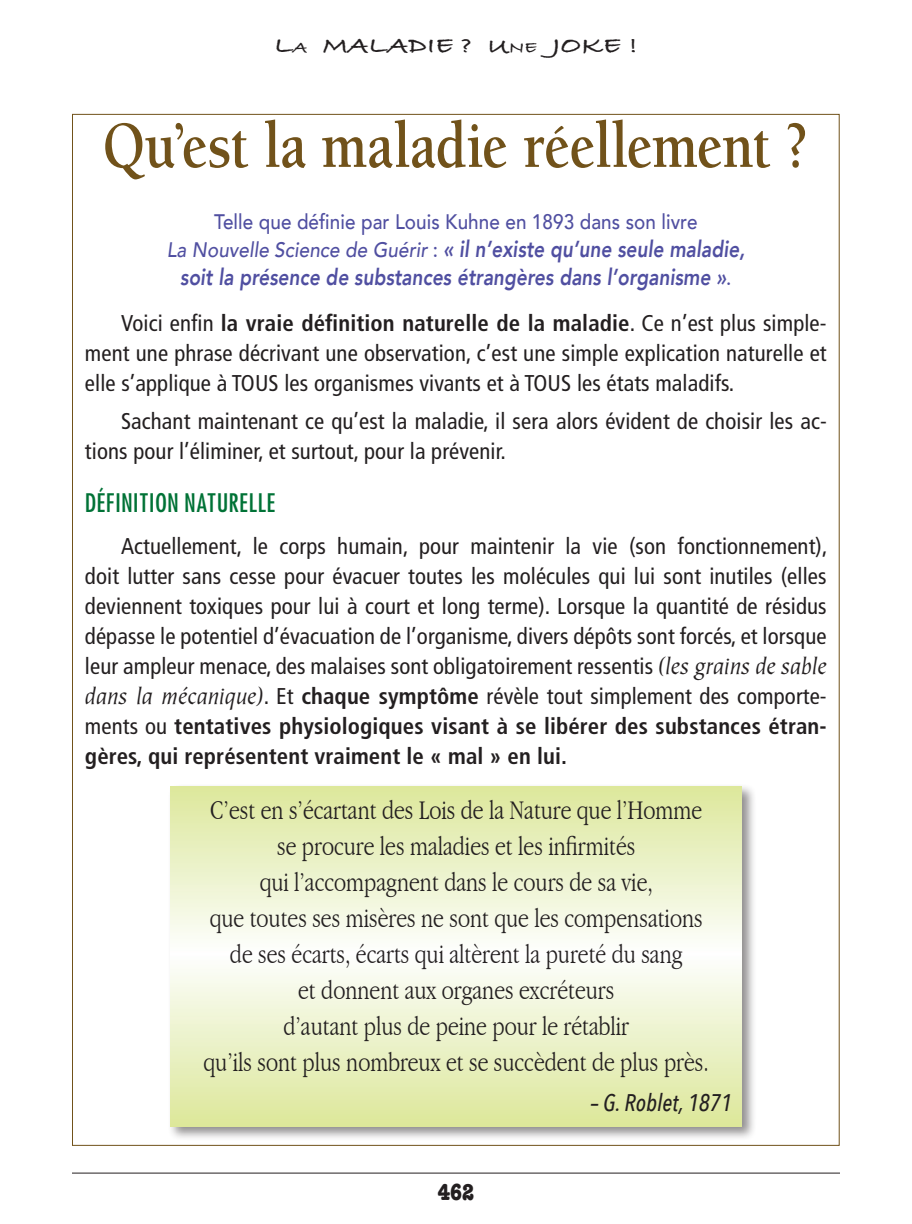
<style>
.page{position:relative;width:912px;height:1224px;background:#fff}
.page>*{position:absolute;margin:0;border:0;box-sizing:border-box;transform-origin:0 0}
.t1{font:700 67.2px "Berkeley";letter-spacing:-.005em;color:#71521a;scale:.83 1}
.t2{font:300 condensed 28px/36px "Garamond";color:#231f20;text-align:center;scale:.96 1}
.t3{font:24px "Futura Cond Demi";letter-spacing:.015em;color:#007236}
.t4{font:italic 500 24px "Avenir Next Condensed";letter-spacing:.005em;color:#231f20;scale:.96 1}
.t5{font:700 condensed 24px "American Typewriter";color:#231f20}
.t6{font:700 23.8px "Bradley Hand ITCTT";letter-spacing:.01em;color:#231f20;scale:1.2 1}
.t7{font:italic 800 23.2px/28px "Avenir";letter-spacing:.005em;color:#504fa1;text-align:center;scale:.82 1}
.t8{font:condensed 22.8px/30px "Frutiger";letter-spacing:.005em;color:#231f20;text-align:justify}
.t9{font:500 21px "Avenir";letter-spacing:.005em;color:#504fa1;scale:.9 1}
.s1{font-size:16.6px}
.s2{font-weight:500;font-size:21px}
.s3{font-weight:500;font-style:normal;font-size:21px}
.s4{font-weight:700}
.s5{font-family:"Tiepolo";font-style:italic;font-stretch:normal;font-size:24.8px}
</style>
<div class="page">
<hr style="left:72px;top:1173px;width:768px;height:1px;background:#231f20">
<div style="left:168px;top:783px;width:588px;height:358px;background:#231f20;opacity:.5"></div>
<svg style="left:171px;top:786px;width:571px;height:340px"></svg>
<p class="t6" style="left:274px;top:27px;width:304px">L<span class="s1">a</span> MALADIE ? U<span class="s1">ne</span> JOKE !</p>
<h1 class="t1" style="left:103px;top:110px;width:852px">Qu’est la maladie réellement ?</h1>
<p class="t9" style="left:214px;top:203px;width:539px">Telle que définie par Louis Kuhne en 1893 dans son livre</p>
<p class="t7" style="left:167px;top:235px;width:707px"><span class="s2">La Nouvelle Science de Guérir</span> <span class="s3">:</span> « il n’existe qu’une seule maladie, soit la présence de substances étrangères dans l’organisme »<span class="s3">.</span></p>
<p class="t8" style="left:85px;top:308px;width:743px;text-indent:36px">Voici enfin <span class="s4">la vraie définition naturelle de la maladie</span>. Ce n’est plus simple&shy;ment une phrase décrivant une observation, c’est une simple explication naturelle et elle s’applique à TOUS les organismes vivants et à TOUS les états maladifs.</p>
<p class="t8" style="left:85px;top:406px;width:743px;text-indent:36px">Sachant maintenant ce qu’est la maladie, il sera alors évident de choisir les ac&shy;tions pour l’éliminer, et surtout, pour la prévenir.</p>
<p class="t3" style="left:85px;top:487px;width:192px">DÉFINITION NATURELLE</p>
<p class="t8" style="left:85px;top:531px;width:744px;text-indent:36px">Actuellement, le corps humain, pour maintenir la vie (son fonctionnement), doit lutter sans cesse pour évacuer toutes les molécules qui lui sont inutiles (elles deviennent toxiques pour lui à court et long terme). Lorsque la quantité de résidus dépasse le potentiel d’évacuation de l’organisme, divers dépôts sont forcés, et lorsque leur ampleur menace, des malaises sont obligatoirement ressentis <span class="s5">(les grains de sable dans la mécanique)</span>. Et <span class="s4">chaque symptôme</span> révèle tout simplement des comporte&shy;ments ou <span class="s4">tentatives physiologiques visant à se libérer des substances étran&shy;gères, qui représentent vraiment le « mal » en lui.</span></p>
<p class="t2" style="left:204px;top:792px;width:528px">C’est en s’écartant des Lois de la Nature que l’Homme se procure les maladies et les infirmités<br>qui l’accompagnent dans le cours de sa vie,<br>que toutes ses misères ne sont que les compensations de ses écarts, écarts qui altèrent la pureté du sang<br>et donnent aux organes excréteurs<br>d’autant plus de peine pour le rétablir<br>qu’ils sont plus nombreux et se succèdent de plus près.</p>
<p class="t4" style="left:590px;top:1088px;width:149px">– G. Roblet, 1871</p>
<p class="t5" style="left:438px;top:1172px;width:37px">462</p>
</div>
